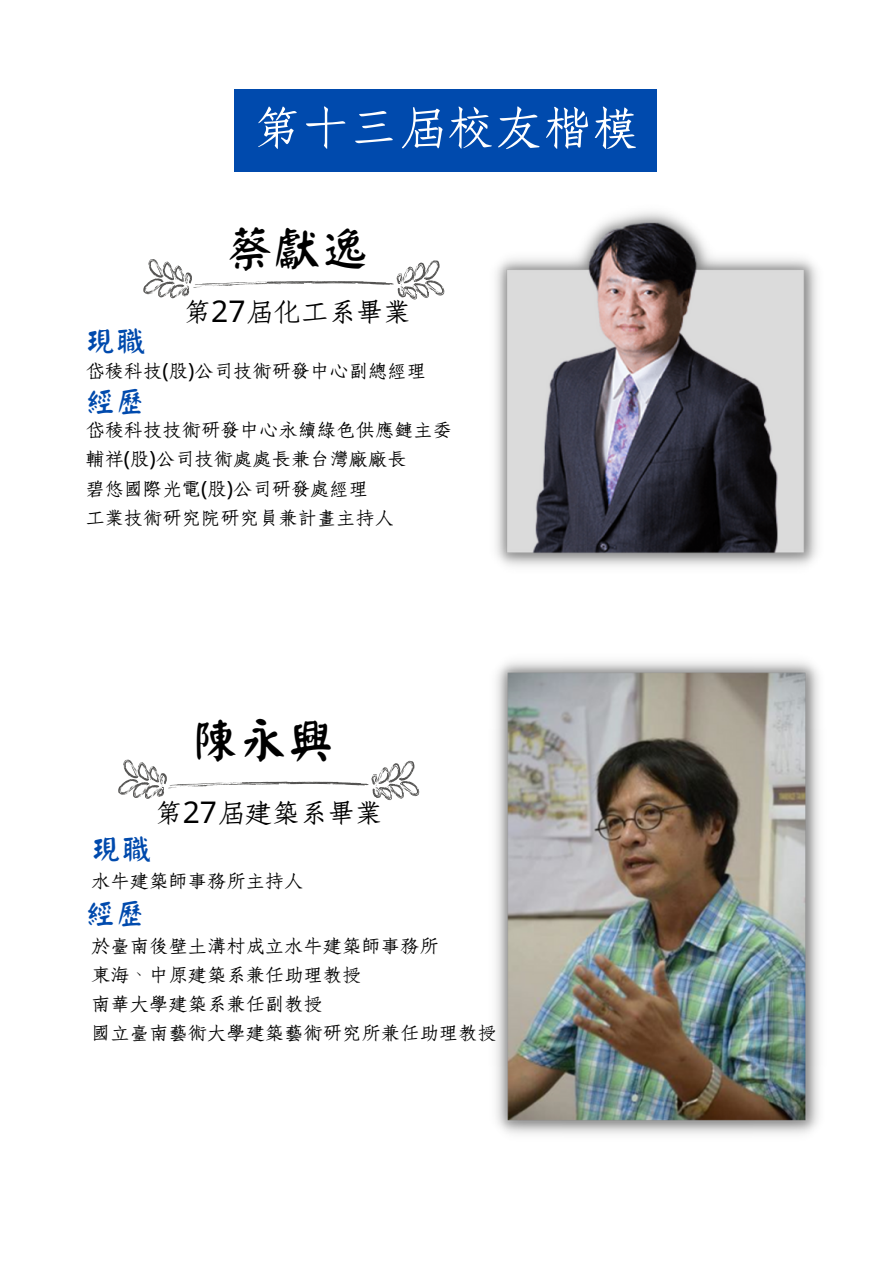
<style>
.page{position:relative;width:893px;height:1264px;background:#fff}
.page>*{position:absolute;margin:0;border:0;box-sizing:border-box;transform-origin:0 0}
.t1{font:52.5px "cw Te X Fang Song";color:#fff}
.t2{font:48px "Han Wang Yan Kai";color:#000}
.t3{font:30px "cw Te X Fang Song";color:#000}
.t4{font:30px "Han Wang Yan Kai";color:#004aad}
.t5{font:21px/29.2px "cw Te X Fang Song";color:#000}
.s1{font-family:"Noto Sans"}
</style>
<div class="page">
<svg style="left:143px;top:259px;width:301px;height:40px"></svg>
<svg style="left:118px;top:759px;width:301px;height:41px"></svg>
<img style="left:496px;top:661px;width:324px;height:473px">
<div style="left:234px;top:89px;width:423px;height:83px;background:#004aad"></div>
<img style="left:495px;top:212px;width:323px;height:355px">
<h1 class="t1" style="left:253px;top:103px;width:387px">第十三屆校友楷模</h1>
<h2 class="t2" style="left:225px;top:225px;width:145px">蔡獻逸</h2>
<h3 class="t3" style="left:184px;top:298px;width:229px">第<span class="s1">27</span>屆化工系畢業</h3>
<h3 class="t4" style="left:85px;top:326px;width:61px">現職</h3>
<p class="t5" style="left:85px;top:357px;width:342px">岱稜科技<span class="s1">(</span>股<span class="s1">)</span>公司技術研發中心副總經理</p>
<h3 class="t4" style="left:85px;top:387px;width:61px">經歷</h3>
<p class="t5" style="left:85px;top:416px;width:368px">岱稜科技技術研發中心永續綠色供應鏈主委輔祥<span class="s1">(</span>股<span class="s1">)</span>公司技術處處長兼台灣廠廠長<br>碧悠國際光電<span class="s1">(</span>股<span class="s1">)</span>公司研發處經理<br>工業技術研究院研究員兼計畫主持人</p>
<h2 class="t2" style="left:191px;top:716px;width:145px">陳永興</h2>
<h3 class="t3" style="left:155px;top:799px;width:229px">第<span class="s1">27</span>屆建築系畢業</h3>
<h3 class="t4" style="left:91px;top:833px;width:61px">現職</h3>
<p class="t5" style="left:91px;top:866px;width:214px">水牛建築師事務所主持人</p>
<h3 class="t4" style="left:85px;top:898px;width:61px">經歷</h3>
<p class="t5" style="left:91px;top:931px;width:407px">於臺南後壁土溝村成立水牛建築師事務所<br>東海、中原建築系兼任助理教授<br>南華大學建築系兼任副教授<br>國立臺南藝術大學建築藝術研究所兼任助理教授</p>
</div>
